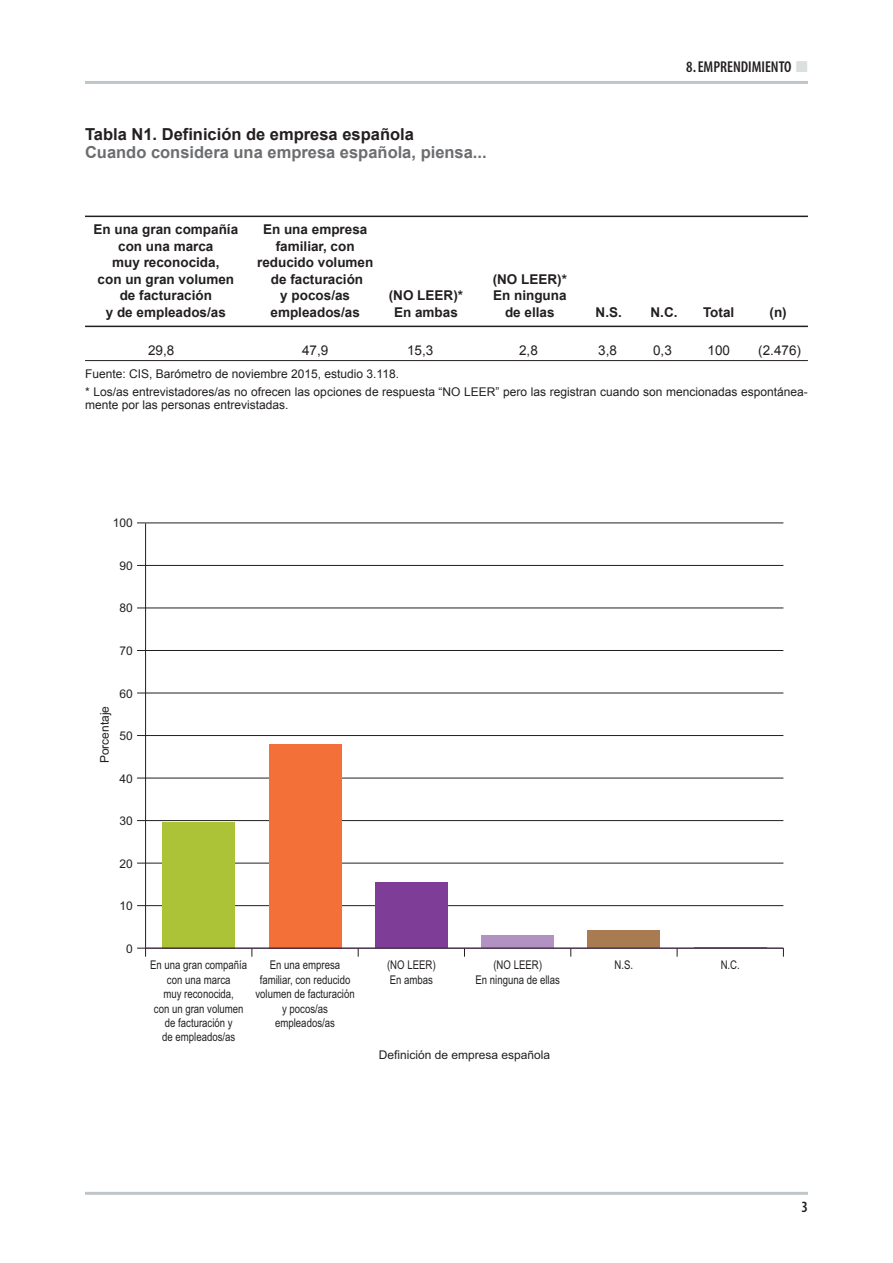
<style>
.page{position:relative;width:893px;height:1263px;background:#fff}
.page>*{position:absolute;margin:0;border:0;box-sizing:border-box;transform-origin:0 0}
.t1{font:700 16.5px "Arial";color:#6c6d70}
.t2{font:700 16.5px "Arial";color:#231f20}
.t3{font:600 condensed 15.75px "Myriad";color:#231f20}
.t4{font:700 13.5px "Arial";color:#231f20}
.t5{font:13.5px "Arial";color:#231f20}
.t6{font:12px/17.7px "Arial";color:#231f20}
.t7{font:12px/14.4px "Arial";color:#231f20;text-align:center;scale:.8 1}
.s1{color:#dcdfe0}
</style>
<div class="page">
<hr style="left:85px;top:1192px;width:723px;height:3px;background:#bfc5c8">
<hr style="left:85px;top:81px;width:723px;height:3px;background:#bfc5c8">
<hr style="left:85px;top:216px;width:723px;height:1px;background:#231f20">
<hr style="left:85px;top:326px;width:723px;height:1px;background:#231f20">
<hr style="left:85px;top:360px;width:723px;height:1px;background:#231f20">
<hr style="left:146px;top:905px;width:637px;height:1px;background:#231f20">
<hr style="left:146px;top:863px;width:637px;height:1px;background:#231f20">
<hr style="left:146px;top:820px;width:637px;height:1px;background:#231f20">
<hr style="left:146px;top:778px;width:637px;height:1px;background:#231f20">
<hr style="left:146px;top:735px;width:637px;height:1px;background:#231f20">
<hr style="left:146px;top:693px;width:637px;height:1px;background:#231f20">
<hr style="left:146px;top:650px;width:637px;height:1px;background:#231f20">
<hr style="left:146px;top:608px;width:637px;height:1px;background:#231f20">
<hr style="left:146px;top:565px;width:637px;height:1px;background:#231f20">
<hr style="left:146px;top:522px;width:637px;height:1px;background:#231f20">
<hr style="left:145px;top:523px;width:1px;height:425px;background:#231f20">
<svg style="left:137px;top:948px;width:9px;height:9px"></svg>
<div style="left:163px;top:822px;width:72px;height:126px;background:#acc237"></div>
<div style="left:269px;top:744px;width:72px;height:204px;background:#f37138"></div>
<div style="left:375px;top:882px;width:72px;height:66px;background:#7e3e98"></div>
<div style="left:481px;top:935px;width:73px;height:13px;background:#b192c3"></div>
<div style="left:588px;top:931px;width:72px;height:17px;background:#a97b50"></div>
<hr style="left:694px;top:947px;width:72px;height:1px;background:#808285">
<hr style="left:146px;top:948px;width:637px;height:1px;background:#231f20">
<h1 class="t2" style="left:85px;top:125px;width:330px">Tabla N1. Definición de empresa española</h1>
<h1 class="t1" style="left:85px;top:143px;width:403px">Cuando considera una empresa española, piensa...</h1>
<h2 class="t3" style="left:686px;top:62px;width:123px">8.EMPRENDIMIENTO <span class="s1">■</span></h2>
<p class="t4" style="left:93px;top:222px;width:146px">En una gran compañía</p>
<p class="t4" style="left:263px;top:222px;width:106px">En una empresa</p>
<p class="t4" style="left:118px;top:238px;width:97px">con una marca</p>
<p class="t4" style="left:276px;top:238px;width:80px">familiar, con</p>
<p class="t4" style="left:112px;top:255px;width:109px">muy reconocida,</p>
<p class="t4" style="left:257px;top:255px;width:118px">reducido volumen</p>
<p class="t4" style="left:98px;top:271px;width:138px">con un gran volumen</p>
<p class="t4" style="left:271px;top:271px;width:94px">de facturación</p>
<p class="t4" style="left:493px;top:271px;width:76px">(NO LEER)*</p>
<p class="t4" style="left:120px;top:288px;width:94px">de facturación</p>
<p class="t4" style="left:280px;top:288px;width:71px">y pocos/as</p>
<p class="t4" style="left:389px;top:288px;width:76px">(NO LEER)*</p>
<p class="t4" style="left:493px;top:288px;width:75px">En ninguna</p>
<p class="t4" style="left:106px;top:304px;width:122px">y de empleados/as</p>
<p class="t4" style="left:271px;top:304px;width:91px">empleados/as</p>
<p class="t4" style="left:394px;top:304px;width:65px">En ambas</p>
<p class="t4" style="left:505px;top:304px;width:51px">de ellas</p>
<p class="t4" style="left:596px;top:304px;width:28px">N.S.</p>
<p class="t4" style="left:650px;top:304px;width:29px">N.C.</p>
<p class="t4" style="left:703px;top:304px;width:33px">Total</p>
<p class="t4" style="left:769px;top:304px;width:19px">(n)</p>
<p class="t5" style="left:148px;top:343px;width:28px">29,8</p>
<p class="t5" style="left:302px;top:343px;width:28px">47,9</p>
<p class="t5" style="left:407px;top:343px;width:28px">15,3</p>
<p class="t5" style="left:519px;top:343px;width:20px">2,8</p>
<p class="t5" style="left:598px;top:343px;width:20px">3,8</p>
<p class="t5" style="left:653px;top:343px;width:20px">0,3</p>
<p class="t5" style="left:708px;top:343px;width:24px">100</p>
<p class="t5" style="left:758px;top:343px;width:44px">(2.476)</p>
<p class="t6" style="left:85px;top:365px;width:724px">Fuente: CIS, Barómetro de noviembre 2015, estudio 3.118.<br>* Los/as entrevistadores/as no ofrecen las opciones de respuesta “NO LEER” pero las registran cuando son mencionadas espontánea-</p>
<p class="t6" style="left:85px;top:396px;width:205px">mente por las personas entrevistadas.</p>
<p class="t6" style="left:113px;top:514px;width:22px">100</p>
<p class="t6" style="left:119px;top:557px;width:15px">90</p>
<p class="t6" style="left:119px;top:599px;width:15px">80</p>
<p class="t6" style="left:119px;top:642px;width:15px">70</p>
<p class="t6" style="left:119px;top:685px;width:15px">60</p>
<p class="t6" style="left:119px;top:727px;width:15px">50</p>
<p class="t6" style="left:119px;top:770px;width:15px">40</p>
<p class="t6" style="left:119px;top:812px;width:15px">30</p>
<p class="t6" style="left:119px;top:855px;width:15px">20</p>
<p class="t6" style="left:119px;top:897px;width:15px">10</p>
<p class="t6" style="left:126px;top:940px;width:8px">0</p>
<p class="t6" style="left:96px;top:763px;width:59px;rotate:-90deg">Porcentaje</p>
<p class="t7" style="left:150px;top:958px;width:123px">En una gran compañía con una marca<br>muy reconocida,<br>con un gran volumen de facturación y<br>de empleados/as</p>
<p class="t7" style="left:255px;top:958px;width:126px">En una empresa familiar, con reducido volumen de facturación y pocos/as empleados/as</p>
<p class="t7" style="left:387px;top:958px;width:62px;text-align:left">(NO LEER)<br>En ambas</p>
<p class="t7" style="left:475px;top:958px;width:107px">(NO LEER)<br>En ninguna de ellas</p>
<p class="t7" style="left:615px;top:958px;width:25px">N.S.</p>
<p class="t7" style="left:721px;top:958px;width:26px">N.C.</p>
<p class="t6" style="left:379px;top:1046px;width:173px">Definición de empresa española</p>
<h2 class="t3" style="left:801px;top:1201px;width:8px">3</h2>
</div>
